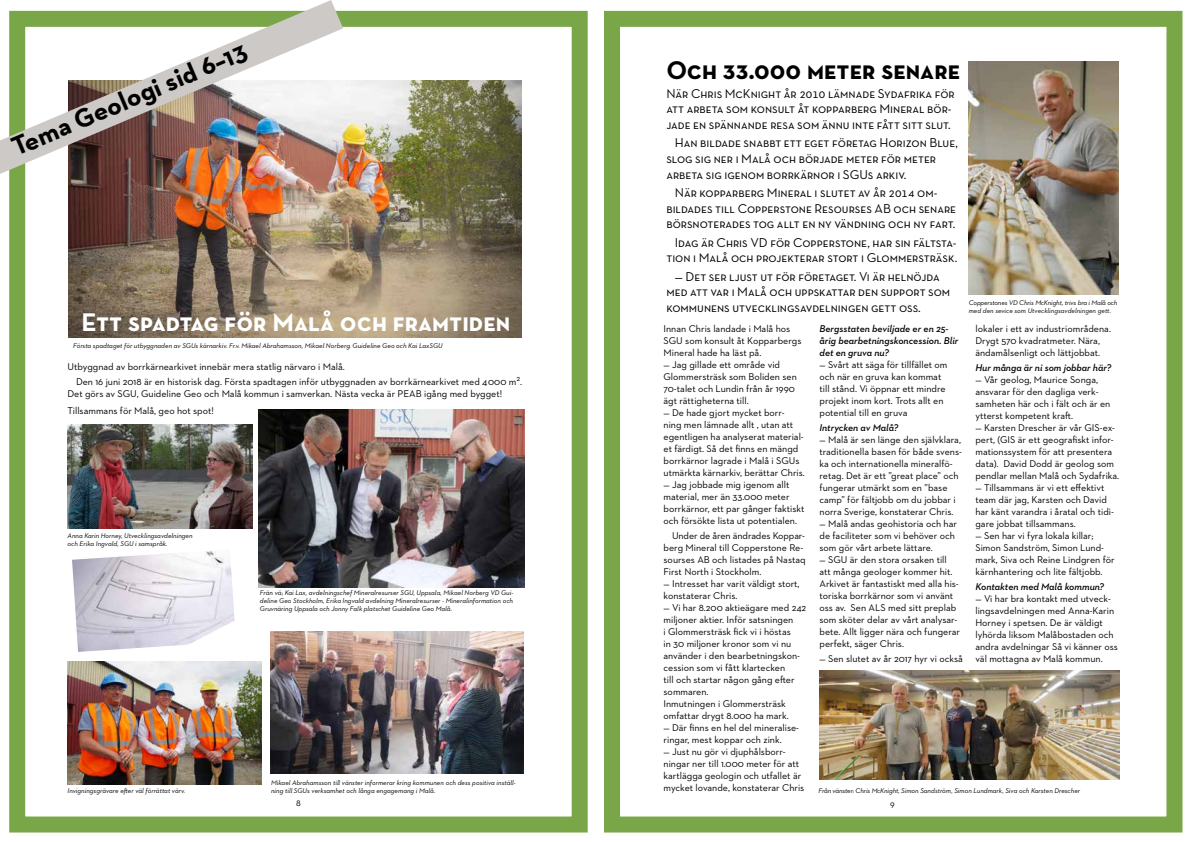
<style>
.page{position:relative;width:1191px;height:842px;background:#fff}
.page>*{position:absolute;margin:0;border:0;box-sizing:border-box;transform-origin:0 0}
.t1{font:700 27px "Neutraface 2 Text";color:#000}
.t2{font:26px "Neutra Text Bold SC";color:#fff}
.t3{font:26px "Neutra Text Bold SC";color:#000}
.t4{font:13px/15.6px "Neutra Text TF Book SC";color:#000}
.t5{font:10px/12px "Neutraface 2 Text";color:#000}
.t6{font:italic 600 10px/12px "Neutraface 2 Text";color:#000}
.t7{font:9px "Neutraface 2 Text";color:#000}
.t8{font:italic 7px/8px "Neutraface 2 Text";color:#000}
.t9{font:italic 7px/8px "Neutraface 2 Text";letter-spacing:-.02em;color:#000}
</style>
<div class="page">
<div style="left:9px;top:11px;width:578px;height:821px;border:16px solid #79a748"></div>
<div style="left:604px;top:11px;width:578px;height:821px;border:16px solid #79a748"></div>
<img style="left:968px;top:61px;width:151px;height:233px">
<img style="left:819px;top:670px;width:300px;height:110px">
<img style="left:258px;top:409px;width:266px;height:179px">
<img style="left:271px;top:631px;width:253px;height:143px">
<img style="left:68px;top:661px;width:193px;height:123px">
<img style="left:68px;top:425px;width:184px;height:104px">
<img style="left:72px;top:551px;width:163px;height:101px">
<svg style="left:188px;top:621px;width:47px;height:31px"></svg>
<img style="left:69px;top:81px;width:452px;height:257px">
<img style="left:0;top:0;width:343px;height:174px">
<h1 class="t1" style="left:6px;top:132px;width:254px;rotate:-23deg">Tema Geologi sid 6–13</h1>
<h2 class="t2" style="left:81px;top:306px;width:430px">Ett spadtag för Malå och framtiden</h2>
<p class="t8" style="left:73px;top:341px;width:371px">Första spadtaget för utbyggnaden av SGUs kärnarkiv. Fr.v. Mikael Abrahamsson, Mikael Norberg. Guideline Geo och Kai LaxSGU</p>
<p class="t5" style="left:76px;top:359px;width:447px;line-height:14.8px;text-indent:-8px">Utbyggnad av borrkärnearkivet innebär mera statlig närvaro i Malå.<br>Den 16 juni 2018 är en historisk dag. Första spadtagen inför utbyggnaden av borrkärnearkivet med 4000 m<sup>2</sup>.</p>
<p class="t5" style="left:68px;top:384px;width:436px;line-height:17.7px">Det görs av SGU, Guideline Geo och Malå kommun i samverkan. Nästa vecka är PEAB igång med bygget!<br>Tillsammans för Malå, geo hot spot!</p>
<p class="t8" style="left:68px;top:531px;width:127px">Anna Karin Horney, Utvecklingsavdelningen och Erika Ingvald, SGU i samspråk.</p>
<p class="t8" style="left:260px;top:589px;width:255px;text-align:justify">Frän vä; Kai Lax, avdelningschef Mineralresurser SGU, Uppsala, Mikael Norberg VD Gui&shy;deline Geo Stockholm, Erika Ingvald avdelning Mineralresurser - Mineralinformation och Gruvnäring Uppsala och Jonny Falk platschet Guideline Geo Malå.</p>
<p class="t8" style="left:68px;top:787px;width:119px">Invigningsgrävare efter väl förrättat värv.</p>
<p class="t8" style="left:271px;top:779px;width:246px">Mikael Abrahamsson till vänster informerar kring kommunen och dess positiva inställ&shy;ning till SGUs verksamhet och långa engagemang i Malå.</p>
<h2 class="t3" style="left:666px;top:54px;width:295px">Och 33.000 meter senare</h2>
<h3 class="t4" style="left:666px;top:85px;width:290px">När Chris McKnight år 2010 lämnade Sydafrika för att arbeta som konsult åt kopparberg Mineral bör&shy;jade en spännande resa som ännu inte fått sitt slut.</h3>
<h3 class="t4" style="left:666px;top:135px;width:293px;text-indent:9px">Han bildade snabbt ett eget företag Horizon Blue, slog sig ner i Malå och började meter för meter arbeta sig igenom borrkärnor i SGUs arkiv.</h3>
<h3 class="t4" style="left:666px;top:185px;width:291px;text-indent:9px">När kopparberg Mineral i slutet av år 2014 om&shy;bildades till Copperstone Resourses AB och senare börsnoterades tog allt en ny vändning och ny fart.</h3>
<h3 class="t4" style="left:666px;top:234px;width:292px;text-align:center">Idag är Chris VD för Copperstone, har sin fältsta&shy;tion i Malå och projekterar stort i Glommersträsk.</h3>
<h3 class="t4" style="left:666px;top:268px;width:285px;text-indent:9px">— Det ser ljust ut för företaget. Vi är helnöjda med att var i Malå och uppskattar den support som kommunens utvecklingsavdelningen gett oss.</h3>
<p class="t5" style="left:663px;top:323px;width:139px">Innan Chris landade i Malå hos<br>SGU som konsult åt Kopparbergs<br>Mineral hade ha läst på.</p>
<p class="t5" style="left:663px;top:359px;width:135px">— Jag gillade ett område vid<br>Glommersträsk som Boliden sen<br>70-talet och Lundin från år 1990 ägt rättigheterna till.</p>
<p class="t5" style="left:663px;top:407px;width:143px">— De hade gjort mycket borr&shy;ning men lämnade allt , utan att egentligen ha analyserat material&shy;et färdigt. Så det finns en mängd borrkärnor lagrade i Malå i SGUs utmärkta kärnarkiv, berättar Chris.</p>
<p class="t5" style="left:663px;top:479px;width:142px">— Jag jobbade mig igenom allt material, mer än 33.000 meter borrkärnor, ett par gånger faktiskt och försökte lista ut potentialen.</p>
<p class="t5" style="left:663px;top:530px;width:144px;text-indent:8px">Under de åren ändrades Koppar&shy;berg Mineral till Copperstone Re&shy;sourses AB och listades på Nastaq<br>First North i Stockholm.</p>
<p class="t5" style="left:663px;top:578px;width:138px">— Intresset har varit väldigt stort, konstaterar Chris.</p>
<p class="t5" style="left:663px;top:602px;width:144px">— Vi har 8.200 aktieägare med 242 miljoner aktier. Inför satsningen<br>i Glommersträsk fick vi i höstas<br>in 30 miljoner kronor som vi nu använder i den bearbetningskon&shy;cession som vi fått klartecken<br>till och startar någon gång efter sommaren.<br>Inmutningen i Glommersträsk omfattar drygt 8.000 ha mark.</p>
<p class="t5" style="left:663px;top:722px;width:137px">— Där finns en hel del mineralise&shy;ringar, mest koppar och zink.</p>
<p class="t5" style="left:663px;top:746px;width:142px">— Just nu gör vi djuphålsborr&shy;ningar ner till 1.000 meter för att kartlägga geologin och utfallet är mycket lovande, konstaterar Chris</p>
<p class="t9" style="left:968px;top:299px;width:150px">Copperstones VD Chris McKnight, trivs bra i Malå och med den sevice som Utvecklingsavdelningen gett.</p>
<p class="t5" style="left:975px;top:323px;width:137px">lokaler i ett av industriområdena.<br>Drygt 570 kvadratmeter. Nära, ändamålsenligt och lättjobbat.</p>
<p class="t6" style="left:975px;top:362px;width:137px">Hur många är ni som jobbar här?</p>
<p class="t5" style="left:975px;top:374px;width:136px">— Vår geolog, Maurice Songa, ansvarar för den dagliga verk&shy;samheten här och i fält och är en ytterst kompetent kraft.</p>
<p class="t5" style="left:975px;top:422px;width:145px">— Karsten Drescher är vår GIS-ex&shy;pert, (GIS är ett geografiskt infor&shy;mationssystem för att presentera data). David Dodd är geolog som pendlar mellan Malå och Sydafrika.</p>
<p class="t5" style="left:975px;top:482px;width:140px">— Tillsammans är vi ett effektivt team där jag, Karsten och David har känt varandra i åratal och tidi&shy;gare jobbat tillsammans.</p>
<p class="t5" style="left:975px;top:530px;width:141px">— Sen har vi fyra lokala killar;<br>Simon Sandström, Simon Lund&shy;mark, Siva och Reine Lindgren för kärnhantering och lite fältjobb.</p>
<p class="t6" style="left:975px;top:581px;width:130px">Kontakten med Malå kommun?</p>
<p class="t5" style="left:975px;top:592px;width:144px">— Vi har bra kontakt med utveck&shy;lingsavdelningen med Anna-Karin<br>Horney i spetsen. De är väldigt lyhörda liksom Malåbostaden och andra avdelningar Så vi känner oss väl mottagna av Malå kommun.</p>
<p class="t6" style="left:819px;top:323px;width:140px">Bergsstaten beviljade er en 25- årig bearbetningskoncession. Blir det en gruva nu?</p>
<p class="t5" style="left:819px;top:359px;width:129px">— Svårt att säga för tillfället om och när en gruva kan kommat till stånd. Vi öppnar ett mindre projekt inom kort. Trots allt en potential till en gruva</p>
<p class="t6" style="left:819px;top:422px;width:80px">Intrycken av Malå?</p>
<p class="t5" style="left:819px;top:434px;width:144px">— Malå är sen länge den självklara, traditionella basen för både svens&shy;ka och internationella mineralfö&shy;retag. Det är ett ”great place” och fungerar utmärkt som en ”base camp” för fältjobb om du jobbar i norra Sverige, konstaterar Chris.</p>
<p class="t5" style="left:819px;top:518px;width:139px">— Malå andas geohistoria och har de faciliteter som vi behöver och som gör vårt arbete lättare.</p>
<p class="t5" style="left:819px;top:554px;width:142px">— SGU är den stora orsaken till att många geologer kommer hit.<br>Arkivet är fantastiskt med alla his&shy;toriska borrkärnor som vi använt oss av. Sen ALS med sitt preplab som sköter delar av vårt analysar&shy;bete. Allt ligger nära och fungerar perfekt, säger Chris.</p>
<p class="t5" style="left:819px;top:652px;width:145px">— Sen slutet av år 2017 hyr vi också</p>
<p class="t8" style="left:818px;top:786px;width:263px">Från vänster: Chris McKnight, Simon Sandström, Simon Lundmark, Siva och Karsten Drescher</p>
<p class="t7" style="left:296px;top:798px;width:6px">8</p>
<p class="t7" style="left:890px;top:798px;width:6px">9</p>
</div>
